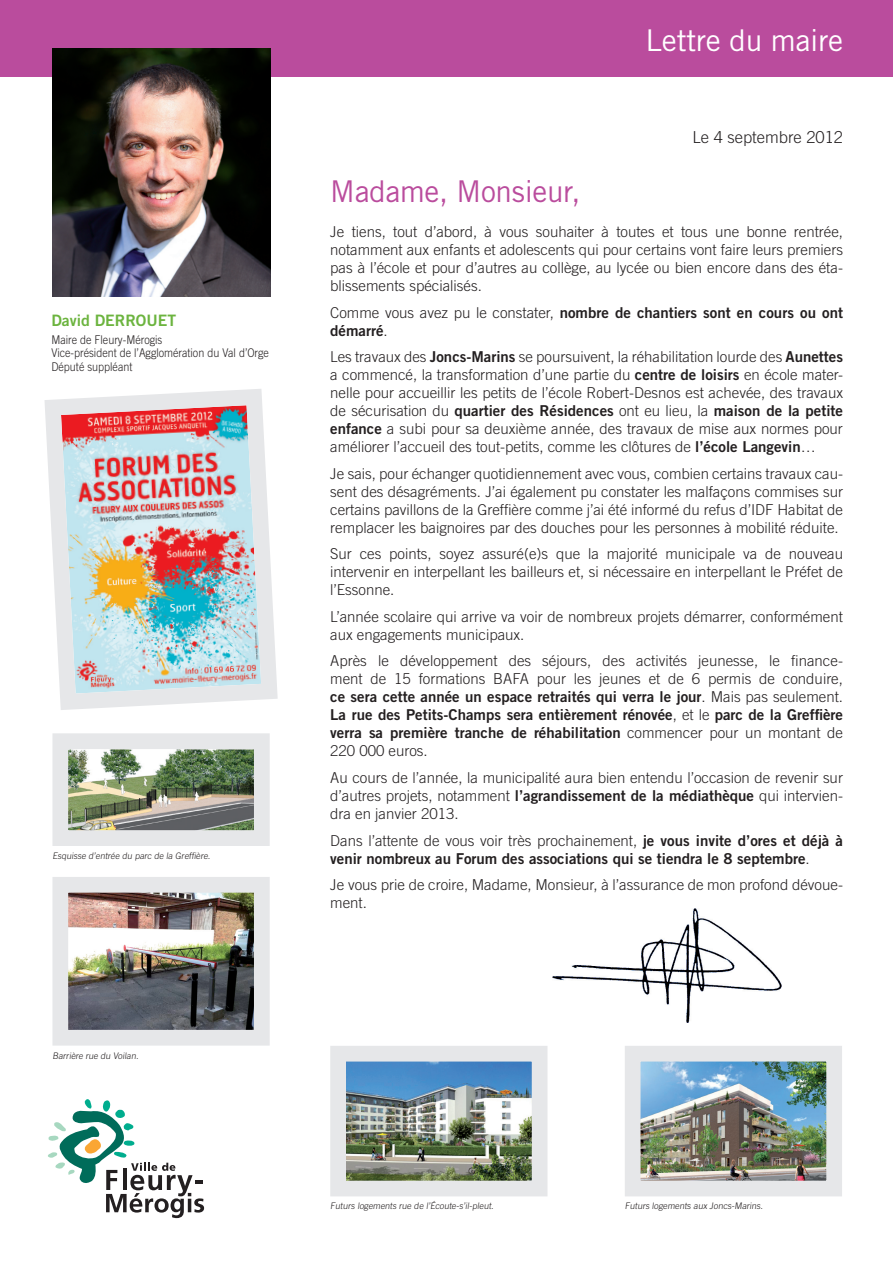
<style>
.page{position:relative;width:893px;height:1263px;background:#fff}
.page>*{position:absolute;margin:0;border:0;box-sizing:border-box;transform-origin:0 0}
.lm_titre_2{font:30px "Trade Gothic LT Std";letter-spacing:-.01em;color:#ba4c9d}
.t1{font:30px "Trade Gothic LT Std";letter-spacing:-.01em;color:#fff}
.t2{font:300 16.5px "Trade Gothic LT Std";color:#231f20}
.t3{font:15.75px "Trade Gothic LT Std Bd 2";color:#6cb43f}
.lm_txt_courant{font:300 15px/18px "Trade Gothic LT Std";color:#231f20;text-align:justify}
.lm_txt_courant-2{font:15px/18px "Trade Gothic LT Std Bd 2";color:#231f20}
.t4{font:300 12px/13.5px "Trade Gothic LT Std";color:#231f20;scale:.9 1}
.t5{font:300 9px "Trade Gothic LT Std";color:#231f20}
.s1{font-family:"Trade Gothic LT Std";font-weight:300}
.s2{font-family:"Trade Gothic LT Std Bd 2";font-weight:400}
</style>
<div class="page">
<img style="left:552px;top:909px;width:229px;height:114px">
<svg style="left:48px;top:1099px;width:156px;height:119px"></svg>
<div style="left:0;top:0;width:893px;height:77px;background:#ba4c9d"></div>
<img style="left:52px;top:48px;width:219px;height:248px">
<svg style="left:44px;top:389px;width:234px;height:321px;background:#cfc6c6"></svg>
<img style="left:52px;top:733px;width:218px;height:113px">
<img style="left:52px;top:877px;width:218px;height:169px">
<img style="left:625px;top:1046px;width:217px;height:151px">
<img style="left:330px;top:1046px;width:218px;height:151px">
<p class="t3" style="left:51px;top:311px;width:126px">David DERROUET</p>
<p class="t4" style="left:51px;top:333px;width:243px">Maire de Fleury-Mérogis<br>Vice-président de l’Agglomération du Val d’Orge</p>
<p class="t4" style="left:51px;top:360px;width:92px">Député suppléant</p>
<p class="t5" style="left:52px;top:850px;width:161px">Esquisse d’entrée du parc de la Greffière.</p>
<p class="t5" style="left:52px;top:1050px;width:89px">Barrière rue du Voilan.</p>
<p class="t1" style="left:646px;top:23px;width:199px">Lettre du maire</p>
<p class="t2" style="left:693px;top:127px;width:152px">Le 4 septembre 2012</p>
<p class="lm_titre_2" style="left:330px;top:174px;width:252px">Madame, Monsieur,</p>
<p class="lm_txt_courant" style="left:330px;top:223px;width:514px">Je tiens, tout d’abord, à vous souhaiter à toutes et tous une bonne rentrée, notamment aux enfants et adolescents qui pour certains vont faire leurs premiers pas à l’école et pour d’autres au collège, au lycée ou bien encore dans des éta&shy;blissements spécialisés.</p>
<p class="lm_txt_courant-2" style="left:330px;top:303px;width:514px"><span class="s1">Comme vous avez pu le constater,</span> nombre de chantiers sont en cours ou ont démarré<span class="s1">.</span></p>
<p class="lm_txt_courant" style="left:330px;top:348px;width:514px">Les travaux des <span class="s2">Joncs-Marins</span> se poursuivent, la réhabilitation lourde des <span class="s2">Aunettes </span>a commencé, la transformation d’une partie du <span class="s2">centre de loisirs</span> en école mater&shy;nelle pour accueillir les petits de l’école Robert-Desnos est achevée, des travaux de sécurisation du <span class="s2">quartier des Résidences</span> ont eu lieu, la <span class="s2">maison de la petite enfance</span> a subi pour sa deuxième année, des travaux de mise aux normes pour améliorer l’accueil des tout-petits, comme les clôtures de <span class="s2">l’école Langevin</span>…</p>
<p class="lm_txt_courant" style="left:330px;top:464px;width:514px">Je sais, pour échanger quotidiennement avec vous, combien certains travaux cau&shy;sent des désagréments. J’ai également pu constater les malfaçons commises sur certains pavillons de la Greffière comme j’ai été informé du refus d’IDF Habitat de remplacer les baignoires par des douches pour les personnes à mobilité réduite.</p>
<p class="lm_txt_courant" style="left:330px;top:545px;width:514px">Sur ces points, soyez assuré(e)s que la majorité municipale va de nouveau intervenir en interpellant les bailleurs et, si nécessaire en interpellant le Préfet de l’Essonne.</p>
<p class="lm_txt_courant" style="left:330px;top:607px;width:514px">L’année scolaire qui arrive va voir de nombreux projets démarrer, conformément aux engagements municipaux.</p>
<p class="lm_txt_courant" style="left:330px;top:652px;width:514px">Après le développement des séjours, des activités jeunesse, le finance&shy;ment de 15 formations BAFA pour les jeunes et de 6 permis de conduire, <span class="s2">ce sera cette année un espace retraités qui verra le jour</span>. Mais pas seulement.<br><span class="s2">La rue des Petits-Champs sera entièrement rénovée</span>, et le <span class="s2">parc de la Greffière verra sa première tranche de réhabilitation</span> commencer pour un montant de 220 000 euros.</p>
<p class="lm_txt_courant" style="left:330px;top:768px;width:514px">Au cours de l’année, la municipalité aura bien entendu l’occasion de revenir sur d’autres projets, notamment <span class="s2">l’agrandissement de la médiathèque</span> qui intervien&shy;dra en janvier 2013.</p>
<p class="lm_txt_courant-2" style="left:330px;top:831px;width:514px"><span class="s1">Dans l’attente de vous voir très prochainement,</span> je vous invite d’ores et déjà à venir nombreux au Forum des associations qui se tiendra le 8 septembre<span class="s1">.</span></p>
<p class="lm_txt_courant" style="left:330px;top:875px;width:514px">Je vous prie de croire, Madame, Monsieur, à l’assurance de mon profond dévoue&shy;ment.</p>
<p class="t5" style="left:330px;top:1201px;width:166px">Futurs logements rue de l’Écoute-s’il-pleut.</p>
<p class="t5" style="left:625px;top:1201px;width:141px">Futurs logements aux Joncs-Marins.</p>
</div>
